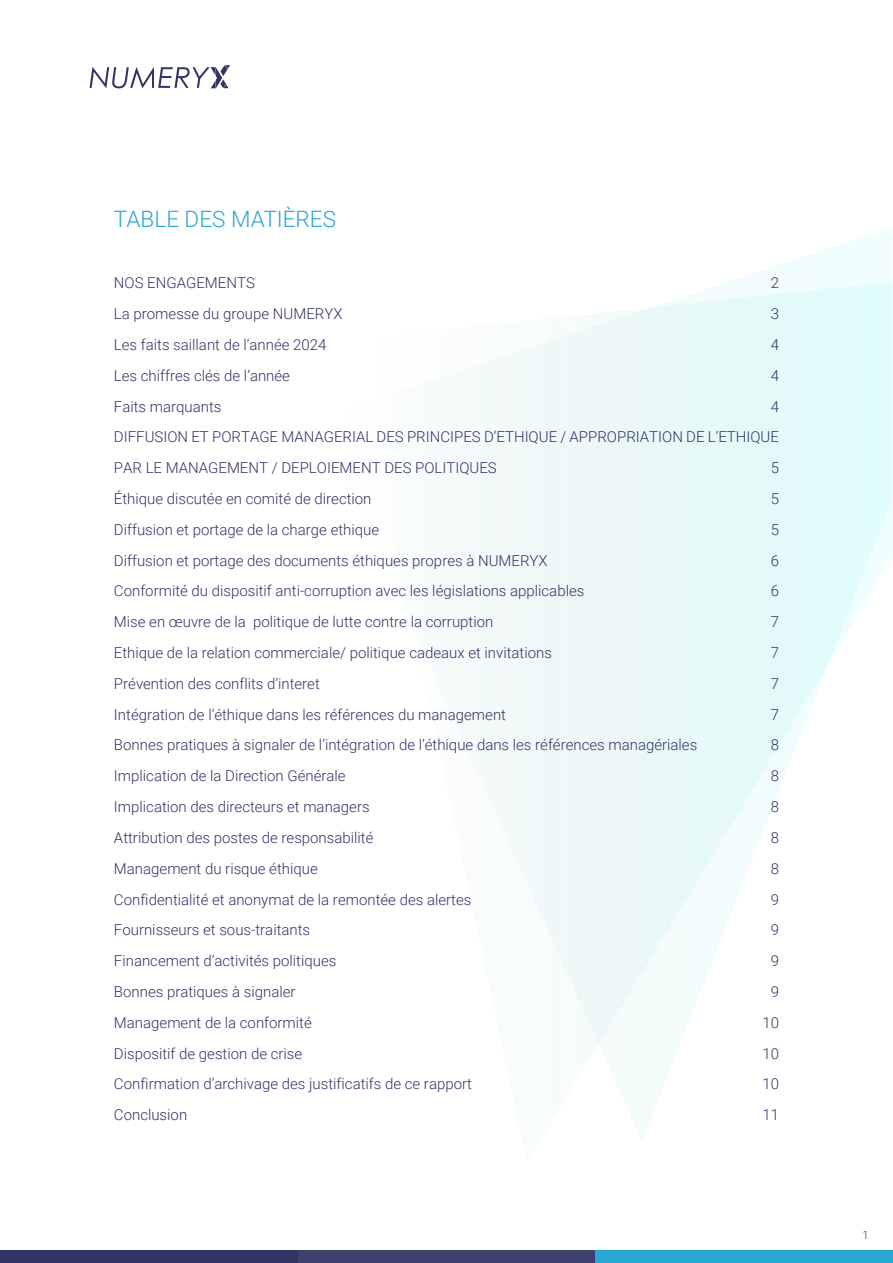
<style>
.page{position:relative;width:893px;height:1263px;background:#fff}
.page>*{position:absolute;margin:0;border:0;box-sizing:border-box;transform-origin:0 0}
.t1{font:300 22.5px "Roboto";color:#28a6d4}
.t2{font:300 15px/30.8px "Roboto";color:#303565;text-align:justify}
.t3{font:300 11.25px "Roboto";color:#303565}
</style>
<div class="page">
<svg style="left:460px;top:228px;width:432px;height:911px"></svg>
<div style="left:0;top:1250px;width:298px;height:13px;background:#303565"></div>
<div style="left:298px;top:1250px;width:297px;height:13px;background:#3c416d"></div>
<div style="left:595px;top:1250px;width:298px;height:13px;background:#28a6d4"></div>
<svg style="left:90px;top:65px;width:140px;height:23px"></svg>
<h1 class="t1" style="left:114px;top:203px;width:224px">TABLE DES MATIÈRES</h1>
<p class="t2" style="left:114px;top:267px;width:142px">NOS ENGAGEMENTS</p>
<p class="t2" style="left:771px;top:267px;width:10px">2</p>
<p class="t2" style="left:114px;top:298px;width:230px">La promesse du groupe NUMERYX</p>
<p class="t2" style="left:771px;top:298px;width:10px">3</p>
<p class="t2" style="left:114px;top:329px;width:214px">Les faits saillant de l’année 2024</p>
<p class="t2" style="left:771px;top:329px;width:10px">4</p>
<p class="t2" style="left:114px;top:359px;width:178px">Les chiffres clés de l’année</p>
<p class="t2" style="left:771px;top:359px;width:10px">4</p>
<p class="t2" style="left:114px;top:390px;width:109px">Faits marquants</p>
<p class="t2" style="left:114px;top:390px;width:666px;text-indent:657px">4<br>DIFFUSION ET PORTAGE MANAGERIAL DES PRINCIPES D’ETHIQUE / APPROPRIATION DE L’ETHIQUE PAR LE MANAGEMENT / DEPLOIEMENT DES POLITIQUES</p>
<p class="t2" style="left:771px;top:452px;width:10px">5</p>
<p class="t2" style="left:114px;top:483px;width:259px">Éthique discutée en comité de direction</p>
<p class="t2" style="left:771px;top:483px;width:10px">5</p>
<p class="t2" style="left:114px;top:513px;width:267px">Diffusion et portage de la charge ethique</p>
<p class="t2" style="left:771px;top:513px;width:10px">5</p>
<p class="t2" style="left:114px;top:544px;width:435px">Diffusion et portage des documents éthiques propres à NUMERYX</p>
<p class="t2" style="left:771px;top:544px;width:10px">6</p>
<p class="t2" style="left:114px;top:575px;width:472px">Conformité du dispositif anti-corruption avec les législations applicables</p>
<p class="t2" style="left:771px;top:575px;width:10px">6</p>
<p class="t2" style="left:114px;top:606px;width:381px">Mise en œuvre de la politique de lutte contre la corruption</p>
<p class="t2" style="left:771px;top:606px;width:10px">7</p>
<p class="t2" style="left:114px;top:637px;width:440px">Ethique de la relation commerciale/ politique cadeaux et invitations</p>
<p class="t2" style="left:771px;top:637px;width:10px">7</p>
<p class="t2" style="left:114px;top:668px;width:207px">Prévention des conflits d’interet</p>
<p class="t2" style="left:771px;top:668px;width:10px">7</p>
<p class="t2" style="left:114px;top:698px;width:394px">Intégration de l’éthique dans les références du management</p>
<p class="t2" style="left:771px;top:698px;width:10px">7</p>
<p class="t2" style="left:114px;top:729px;width:585px">Bonnes pratiques à signaler de l’intégration de l’éthique dans les références managériales</p>
<p class="t2" style="left:771px;top:729px;width:10px">8</p>
<p class="t2" style="left:114px;top:760px;width:233px">Implication de la Direction Générale</p>
<p class="t2" style="left:771px;top:760px;width:10px">8</p>
<p class="t2" style="left:114px;top:791px;width:257px">Implication des directeurs et managers</p>
<p class="t2" style="left:771px;top:791px;width:10px">8</p>
<p class="t2" style="left:114px;top:822px;width:261px">Attribution des postes de responsabilité</p>
<p class="t2" style="left:771px;top:822px;width:10px">8</p>
<p class="t2" style="left:114px;top:852px;width:205px">Management du risque éthique</p>
<p class="t2" style="left:771px;top:852px;width:10px">8</p>
<p class="t2" style="left:114px;top:883px;width:359px">Confidentialité et anonymat de la remontée des alertes</p>
<p class="t2" style="left:771px;top:883px;width:10px">9</p>
<p class="t2" style="left:114px;top:914px;width:198px">Fournisseurs et sous-traitants</p>
<p class="t2" style="left:771px;top:914px;width:10px">9</p>
<p class="t2" style="left:114px;top:945px;width:224px">Financement d’activités politiques</p>
<p class="t2" style="left:771px;top:945px;width:10px">9</p>
<p class="t2" style="left:114px;top:976px;width:183px">Bonnes pratiques à signaler</p>
<p class="t2" style="left:771px;top:976px;width:10px">9</p>
<p class="t2" style="left:114px;top:1006px;width:199px">Management de la conformité</p>
<p class="t2" style="left:762px;top:1006px;width:18px">10</p>
<p class="t2" style="left:114px;top:1037px;width:190px">Dispositif de gestion de crise</p>
<p class="t2" style="left:762px;top:1037px;width:18px">10</p>
<p class="t2" style="left:114px;top:1068px;width:359px">Confirmation d’archivage des justificatifs de ce rapport</p>
<p class="t2" style="left:762px;top:1068px;width:18px">10</p>
<p class="t2" style="left:114px;top:1099px;width:75px">Conclusion</p>
<p class="t2" style="left:762px;top:1099px;width:18px">11</p>
<p class="t3" style="left:862px;top:1227px;width:8px">1</p>
</div>
